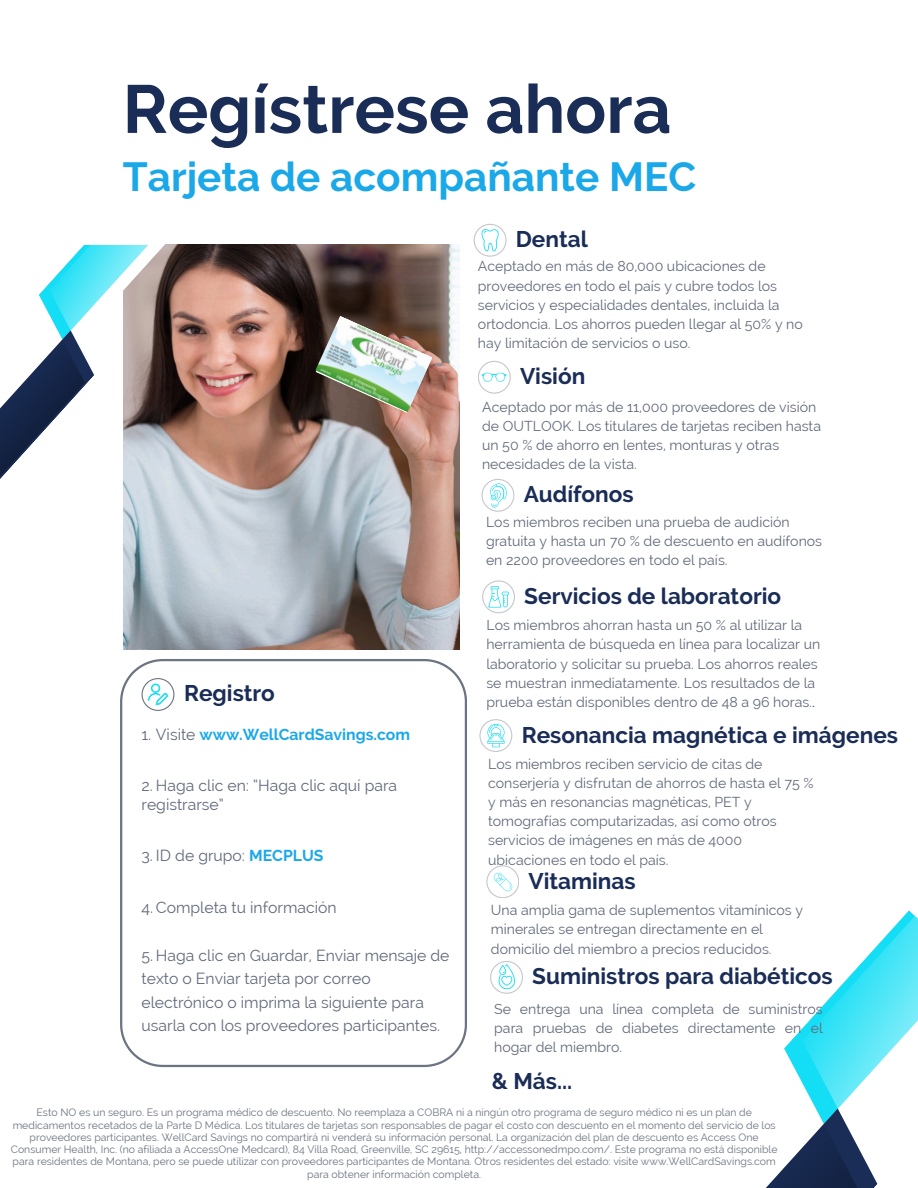
<style>
.page{position:relative;width:918px;height:1188px;background:#fff}
.page>*{position:absolute;margin:0;border:0;box-sizing:border-box;transform-origin:0 0}
.t1{font:700 67.8px "Raleway";color:#1a2d57}
.t2{font:700 40.5px "Raleway";color:#1aa8e9}
.t3{font:700 22.65px "Raleway";color:#1a2d57}
.t4{font:15.75px/23.7px "Raleway";color:#61697b}
.t5{font:700 15.75px "Raleway";color:#1aa8e9}
.t6{font:14.1px/19.2px "Raleway";color:#61697b}
.t7{font:10.5px/12.3px "Raleway";color:#6c7382;text-align:center}
.s1{font-weight:400;color:#61697b}
.s2{font-weight:700;color:#1aa8e9}
.s3{font-family:"Nexa"}
</style>
<div class="page">
<img style="left:123px;top:245px;width:336px;height:405px">
<svg style="left:148px;top:244px;width:57px;height:337px;background:#9b8c8a"></svg>
<svg style="left:0;top:245px;width:148px;height:336px"></svg>
<div style="left:13px;top:197px;width:141px;height:48px;background:#fff"></div>
<svg style="left:120px;top:659px;width:347px;height:408px"></svg>
<img style="left:315px;top:316px;width:117px;height:96px">
<svg style="left:474px;top:224px;width:32px;height:32px"></svg>
<svg style="left:478px;top:361px;width:33px;height:32px"></svg>
<svg style="left:482px;top:479px;width:32px;height:32px"></svg>
<svg style="left:482px;top:580px;width:33px;height:33px"></svg>
<svg style="left:479px;top:719px;width:33px;height:33px"></svg>
<svg style="left:486px;top:865px;width:33px;height:33px"></svg>
<svg style="left:490px;top:910px;width:428px;height:278px"></svg>
<svg style="left:142px;top:678px;width:32px;height:33px"></svg>
<h1 class="t1" style="left:123px;top:70px;width:550px">Regístrese ahora</h1>
<h2 class="t2" style="left:123px;top:154px;width:575px">Tarjeta de acompañante MEC</h2>
<h5 class="t3" style="left:516px;top:226px;width:74px">Dental</h5>
<h3 class="t6" style="left:478px;top:257px;width:326px">Aceptado en más de 80,000 ubicaciones de proveedores en todo el país y cubre todos los servicios y especialidades dentales, incluida la ortodoncia. Los ahorros pueden llegar al 50% y no hay limitación de servicios o uso.</h3>
<h3 class="t3" style="left:520px;top:363px;width:67px">Visión</h3>
<p class="t6" style="left:482px;top:398px;width:340px">Aceptado por más de 11,000 proveedores de visión de OUTLOOK. Los titulares de tarjetas reciben hasta un 50 % de ahorro en lentes, monturas y otras necesidades de la vista.</p>
<h3 class="t3" style="left:524px;top:481px;width:112px">Audífonos</h3>
<h5 class="t6" style="left:486px;top:512px;width:338px">Los miembros reciben una prueba de audición gratuita y hasta un 70 % de descuento en audífonos en 2200 proveedores en todo el país.</h5>
<h3 class="t3" style="left:184px;top:681px;width:92px">Registro</h3>
<p class="t5" style="left:142px;top:725px;width:270px"><span class="s1">1. Visite</span> www.WellCardSavings.com</p>
<p class="t4" style="left:142px;top:776px;width:257px;line-height:18.9px">2. Haga clic en: “Haga clic aquí para registrarse”</p>
<p class="t4" style="left:142px;top:844px;width:183px">3. ID de grupo: <span class="s2">MECPLUS</span></p>
<p class="t4" style="left:142px;top:895px;width:197px">4. Completa tu información</p>
<p class="t4" style="left:142px;top:943px;width:309px">5. Haga clic en Guardar, Enviar mensaje de texto o Enviar tarjeta por correo electrónico o imprima la siguiente para usarla con los proveedores participantes.</p>
<h5 class="t3" style="left:524px;top:583px;width:258px">Servicios de laboratorio</h5>
<h3 class="t6" style="left:486px;top:616px;width:335px">Los miembros ahorran hasta un 50 % al utilizar la herramienta de búsqueda en línea para localizar un laboratorio y solicitar su prueba. Los ahorros reales se muestran inmediatamente. Los resultados de la prueba están disponibles dentro de 48 a 96 horas.<span class="s3">.</span></h3>
<h3 class="t3" style="left:522px;top:722px;width:378px">Resonancia magnética e imágenes</h3>
<p class="t6" style="left:488px;top:754px;width:327px">Los miembros reciben servicio de citas de conserjería y disfrutan de ahorros de hasta el 75 % y más en resonancias magnéticas, PET y tomografías computarizadas, así como otros servicios de imágenes en más de 4000 ubicaciones en todo el país.</p>
<h4 class="t3" style="left:529px;top:868px;width:109px">Vitaminas</h4>
<h4 class="t6" style="left:491px;top:901px;width:314px">Una amplia gama de suplementos vitamínicos y minerales se entregan directamente en el domicilio del miembro a precios reducidos.</h4>
<h4 class="t3" style="left:532px;top:963px;width:302px">Suministros para diabéticos</h4>
<h4 class="t6" style="left:494px;top:999px;width:330px;text-align:justify">Se entrega una línea completa de suministros para pruebas de diabetes directamente en el hogar del miembro.</h4>
<h4 class="t3" style="left:492px;top:1069px;width:82px">&amp; Más...</h4>
<h3 class="t7" style="left:11px;top:1107px;width:768px">Esto NO es un seguro. Es un programa médico de descuento. No reemplaza a COBRA ni a ningún otro programa de seguro médico ni es un plan de medicamentos recetados de la Parte D Médica. Los titulares de tarjetas son responsables de pagar el costo con descuento en el momento del servicio de los proveedores participantes. WellCard Savings no compartirá ni venderá su información personal. La organización del plan de descuento es Access One Consumer Health, Inc. (no afiliada a AccessOne Medcard), 84 Villa Road, Greenville, SC 29615, http://accessonedmpo.com/. Este programa no está disponible para residentes de Montana, pero se puede utilizar con proveedores participantes de Montana. Otros residentes del estado: visite www.WellCardSavings.com para obtener información completa.</h3>
</div>
